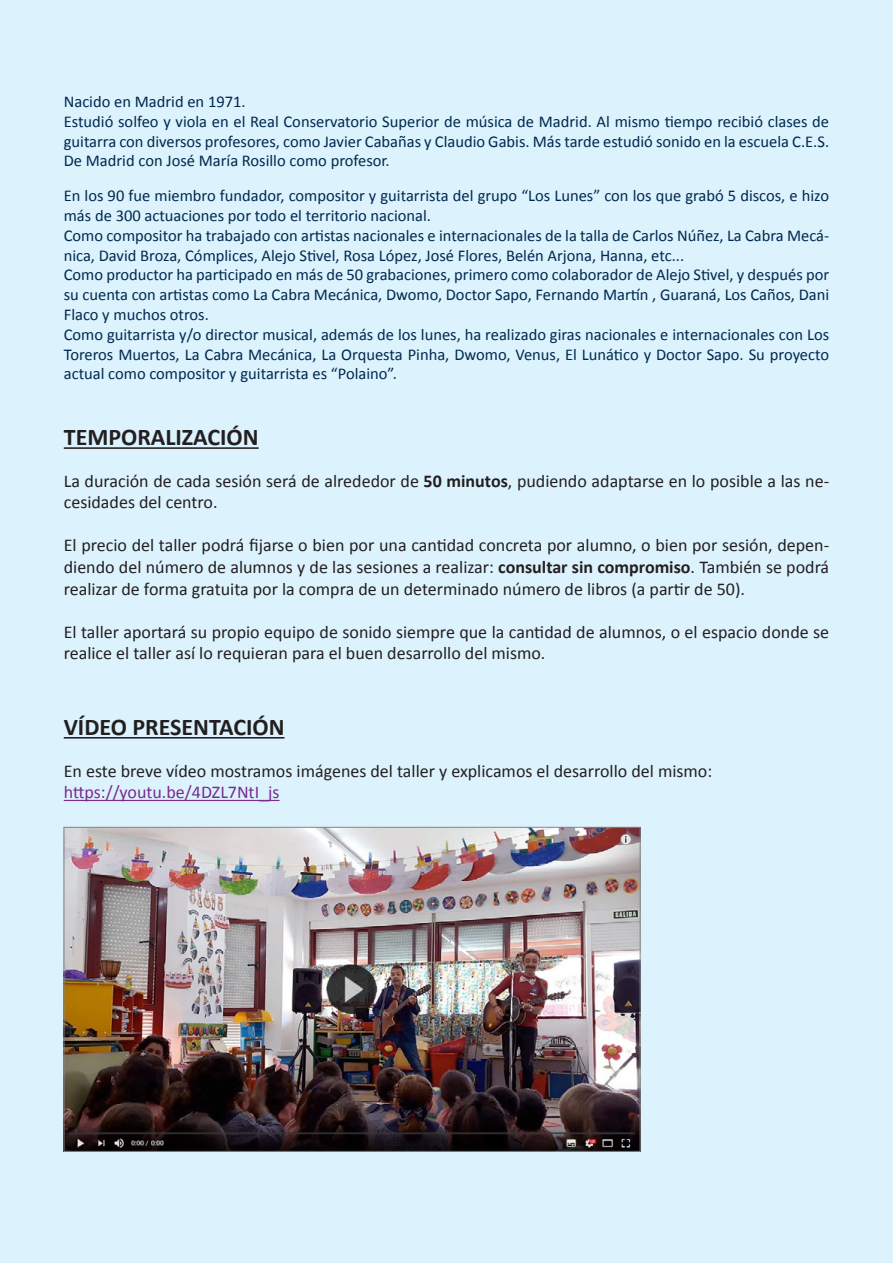
<style>
.page{position:relative;width:893px;height:1263px;background:#dcf2fd}
.page>*{position:absolute;margin:0;border:0;box-sizing:border-box;transform-origin:0 0}
.t1{font:700 24px "Calibri";color:#231f20}
.t2{font:18px/21.6px "Calibri";color:#231f20}
.t3{font:18px "Calibri";color:#782b90}
.t4{font:16.5px/19.8px "Calibri";color:#00294f}
.s1{font-weight:700}
</style>
<div class="page">
<hr style="left:64px;top:447px;width:195px;height:2px;background:#231f20">
<hr style="left:64px;top:737px;width:220px;height:1px;background:#231f20">
<img style="left:66px;top:829px;width:572px;height:320px">
<hr style="left:64px;top:800px;width:216px;height:1px;background:#782b90">
<p class="t4" style="left:64px;top:92px;width:767px">Nacido en Madrid en 1971.<br>Estudió solfeo y viola en el Real Conservatorio Superior de música de Madrid. Al mismo tiempo recibió clases de guitarra con diversos profesores, como Javier Cabañas y Claudio Gabis. Más tarde estudió sonido en la escuela C.E.S.<br>De Madrid con José María Rosillo como profesor.</p>
<p class="t4" style="left:64px;top:186px;width:767px">En los 90 fue miembro fundador, compositor y guitarrista del grupo “Los Lunes” con los que grabó 5 discos, e hizo más de 300 actuaciones por todo el territorio nacional.<br>Como compositor ha trabajado con artistas nacionales e internacionales de la talla de Carlos Núñez, La Cabra Mecá&shy;nica, David Broza, Cómplices, Alejo Stivel, Rosa López, José Flores, Belén Arjona, Hanna, etc...<br>Como productor ha participado en más de 50 grabaciones, primero como colaborador de Alejo Stivel, y después por su cuenta con artistas como La Cabra Mecánica, Dwomo, Doctor Sapo, Fernando Martín , Guaraná, Los Caños, Dani Flaco y muchos otros.<br>Como guitarrista y/o director musical, además de los lunes, ha realizado giras nacionales e internacionales con Los Toreros Muertos, La Cabra Mecánica, La Orquesta Pinha, Dwomo, Venus, El Lunático y Doctor Sapo. Su proyecto actual como compositor y guitarrista es “Polaino”.</p>
<h1 class="t1" style="left:64px;top:422px;width:196px">TEMPORALIZACIÓN</h1>
<p class="t2" style="left:64px;top:470px;width:767px">La duración de cada sesión será de alrededor de <span class="s1">50 minutos</span>, pudiendo adaptarse en lo posible a las ne&shy;cesidades del centro.</p>
<p class="t2" style="left:64px;top:535px;width:767px;text-align:justify">El precio del taller podrá fijarse o bien por una cantidad concreta por alumno, o bien por sesión, depen&shy;diendo del número de alumnos y de las sesiones a realizar: <span class="s1">consultar sin compromiso</span>. También se podrá realizar de forma gratuita por la compra de un determinado número de libros (a partir de 50).</p>
<p class="t2" style="left:64px;top:621px;width:767px">El taller aportará su propio equipo de sonido siempre que la cantidad de alumnos, o el espacio donde se realice el taller así lo requieran para el buen desarrollo del mismo.</p>
<h1 class="t1" style="left:64px;top:712px;width:222px">VÍDEO PRESENTACIÓN</h1>
<p class="t2" style="left:64px;top:760px;width:650px">En este breve vídeo mostramos imágenes del taller y explicamos el desarrollo del mismo:</p>
<p class="t3" style="left:64px;top:781px;width:217px">https://youtu.be/4DZL7NtI_js</p>
</div>
